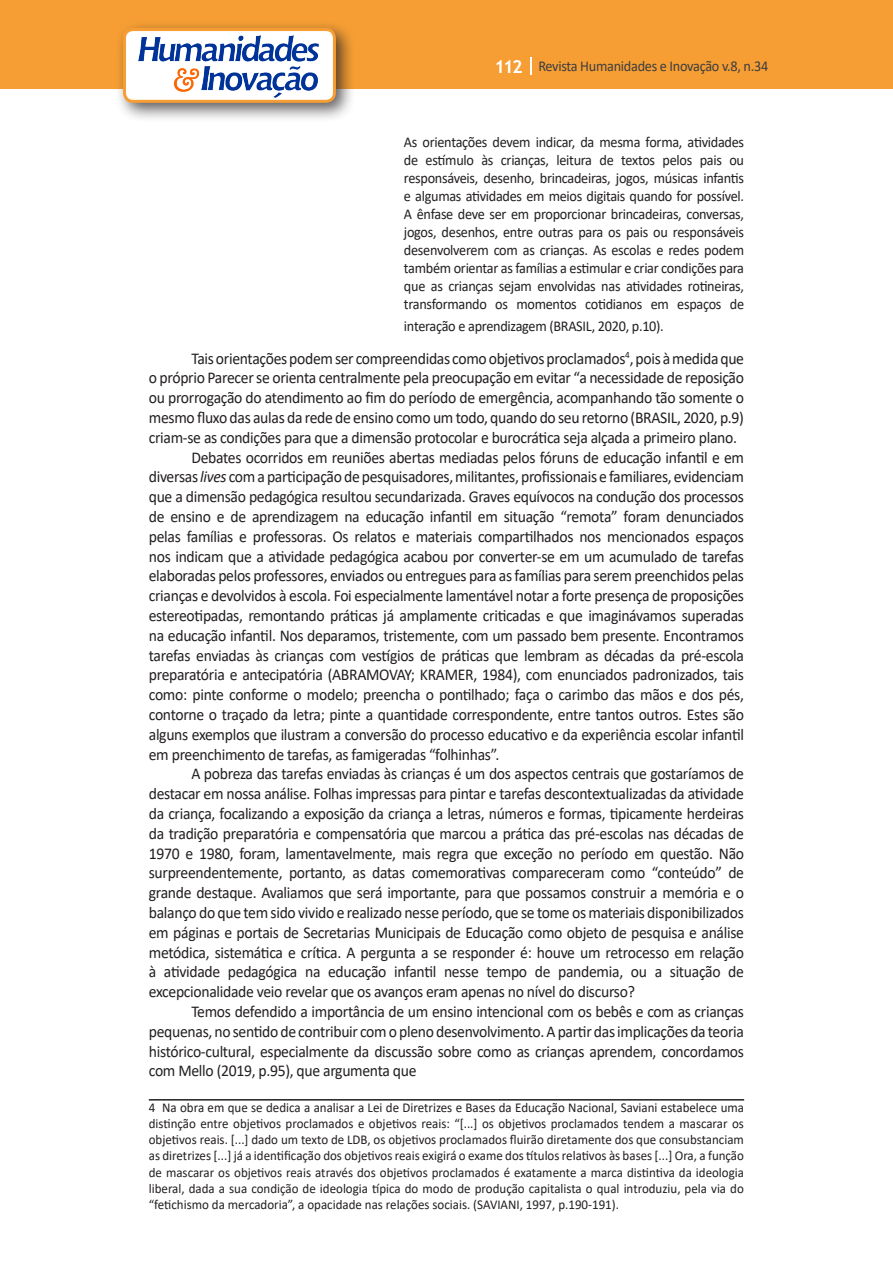
<style>
.page{position:relative;width:893px;height:1263px;background:#fff}
.page>*{position:absolute;margin:0;border:0;box-sizing:border-box;transform-origin:0 0}
.texto{font:16.5px/19.8px "Calibri";letter-spacing:-.02em;color:#231f20;text-align:justify;scale:.95 1}
.citacao{font:15px/18px "Calibri";letter-spacing:-.02em;color:#231f20;text-align:justify;scale:.95 1}
.t1{font:15px "Calibri";letter-spacing:-.02em;color:#3e3e3f;scale:.95 1}
.Rodapé{font:13.5px/16.2px "Calibri";color:#231f20;text-align:justify;scale:.96 1}
.s1{font-family:"Trebuchet MS";font-weight:700;font-size:18px;color:#fff}
.s2{font-style:italic}
</style>
<div class="page">
<div style="left:0;top:0;width:893px;height:88px;background:#f69e34"></div>
<svg style="left:530px;top:57px;width:2px;height:18px"></svg>
<div style="left:115px;top:20px;width:241px;height:103px;background:#231f20;opacity:.75"></div>
<div style="left:125px;top:30px;width:209px;height:71px;background:#fff;border-radius:9px"></div>
<img style="left:138px;top:35px;width:181px;height:62px">
<div style="left:123px;top:28px;width:213px;height:75px;border:3px solid #f69e34;border-radius:9px"></div>
<hr style="left:149px;top:1099px;width:595px;height:1px;background:#231f20">
<p class="t1" style="left:495px;top:56px;width:290px"><span class="s1">112</span> Revista Humanidades e Inovação v.8, n.34</p>
<p class="citacao" style="left:404px;top:133px;width:360px">As orientações devem indicar, da mesma forma, atividades de estímulo às crianças, leitura de textos pelos pais ou responsáveis, desenho, brincadeiras, jogos, músicas infantis e algumas atividades em meios digitais quando for possível.<br>A ênfase deve ser em proporcionar brincadeiras, conversas, jogos, desenhos, entre outras para os pais ou responsáveis desenvolverem com as crianças. As escolas e redes podem também orientar as famílias a estimular e criar condições para que as crianças sejam envolvidas nas atividades rotineiras, transformando os momentos cotidianos em espaços de</p>
<p class="citacao" style="left:404px;top:317px;width:275px">interação e aprendizagem (BRASIL, 2020, p.10).</p>
<p class="texto" style="left:149px;top:348px;width:628px;text-indent:43px">Tais orientações podem ser compreendidas como objetivos proclamados<sup>4</sup>, pois à medida que o próprio Parecer se orienta centralmente pela preocupação em evitar “a necessidade de reposição ou prorrogação do atendimento ao fim do período de emergência, acompanhando tão somente o mesmo fluxo das aulas da rede de ensino como um todo, quando do seu retorno (BRASIL, 2020, p.9) criam-se as condições para que a dimensão protocolar e burocrática seja alçada a primeiro plano.</p>
<p class="texto" style="left:149px;top:447px;width:628px;text-indent:43px">Debates ocorridos em reuniões abertas mediadas pelos fóruns de educação infantil e em diversas <span class="s2">lives</span> com a participação de pesquisadores, militantes, profissionais e familiares, evidenciam que a dimensão pedagógica resultou secundarizada. Graves equívocos na condução dos processos de ensino e de aprendizagem na educação infantil em situação “remota” foram denunciados pelas famílias e professoras. Os relatos e materiais compartilhados nos mencionados espaços nos indicam que a atividade pedagógica acabou por converter-se em um acumulado de tarefas elaboradas pelos professores, enviados ou entregues para as famílias para serem preenchidos pelas crianças e devolvidos à escola. Foi especialmente lamentável notar a forte presença de proposições estereotipadas, remontando práticas já amplamente criticadas e que imaginávamos superadas na educação infantil. Nos deparamos, tristemente, com um passado bem presente. Encontramos tarefas enviadas às crianças com vestígios de práticas que lembram as décadas da pré-escola preparatória e antecipatória (ABRAMOVAY; KRAMER, 1984), com enunciados padronizados, tais como: pinte conforme o modelo; preencha o pontilhado; faça o carimbo das mãos e dos pés, contorne o traçado da letra; pinte a quantidade correspondente, entre tantos outros. Estes são alguns exemplos que ilustram a conversão do processo educativo e da experiência escolar infantil em preenchimento de tarefas, as famigeradas “folhinhas”.</p>
<p class="texto" style="left:149px;top:763px;width:628px;text-indent:43px">A pobreza das tarefas enviadas às crianças é um dos aspectos centrais que gostaríamos de destacar em nossa análise. Folhas impressas para pintar e tarefas descontextualizadas da atividade da criança, focalizando a exposição da criança a letras, números e formas, tipicamente herdeiras da tradição preparatória e compensatória que marcou a prática das pré-escolas nas décadas de 1970 e 1980, foram, lamentavelmente, mais regra que exceção no período em questão. Não surpreendentemente, portanto, as datas comemorativas compareceram como “conteúdo” de grande destaque. Avaliamos que será importante, para que possamos construir a memória e o balanço do que tem sido vivido e realizado nesse período, que se tome os materiais disponibilizados em páginas e portais de Secretarias Municipais de Educação como objeto de pesquisa e análise metódica, sistemática e crítica. A pergunta a se responder é: houve um retrocesso em relação à atividade pedagógica na educação infantil nesse tempo de pandemia, ou a situação de excepcionalidade veio revelar que os avanços eram apenas no nível do discurso?</p>
<p class="texto" style="left:149px;top:1001px;width:628px;text-indent:43px">Temos defendido a importância de um ensino intencional com os bebês e com as crianças pequenas, no sentido de contribuir com o pleno desenvolvimento. A partir das implicações da teoria histórico-cultural, especialmente da discussão sobre como as crianças aprendem, concordamos com Mello (2019, p.95), que argumenta que</p>
<p class="Rodapé" style="left:149px;top:1099px;width:621px">4 Na obra em que se dedica a analisar a Lei de Diretrizes e Bases da Educação Nacional, Saviani estabelece uma distinção entre objetivos proclamados e objetivos reais: “[...] os objetivos proclamados tendem a mascarar os objetivos reais. [...] dado um texto de LDB, os objetivos proclamados fluirão diretamente dos que consubstanciam as diretrizes [...] já a identificação dos objetivos reais exigirá o exame dos títulos relativos às bases [...] Ora, a função de mascarar os objetivos reais através dos objetivos proclamados é exatamente a marca distintiva da ideologia liberal, dada a sua condição de ideologia típica do modo de produção capitalista o qual introduziu, pela via do “fetichismo da mercadoria”, a opacidade nas relações sociais. (SAVIANI, 1997, p.190-191).</p>
</div>
